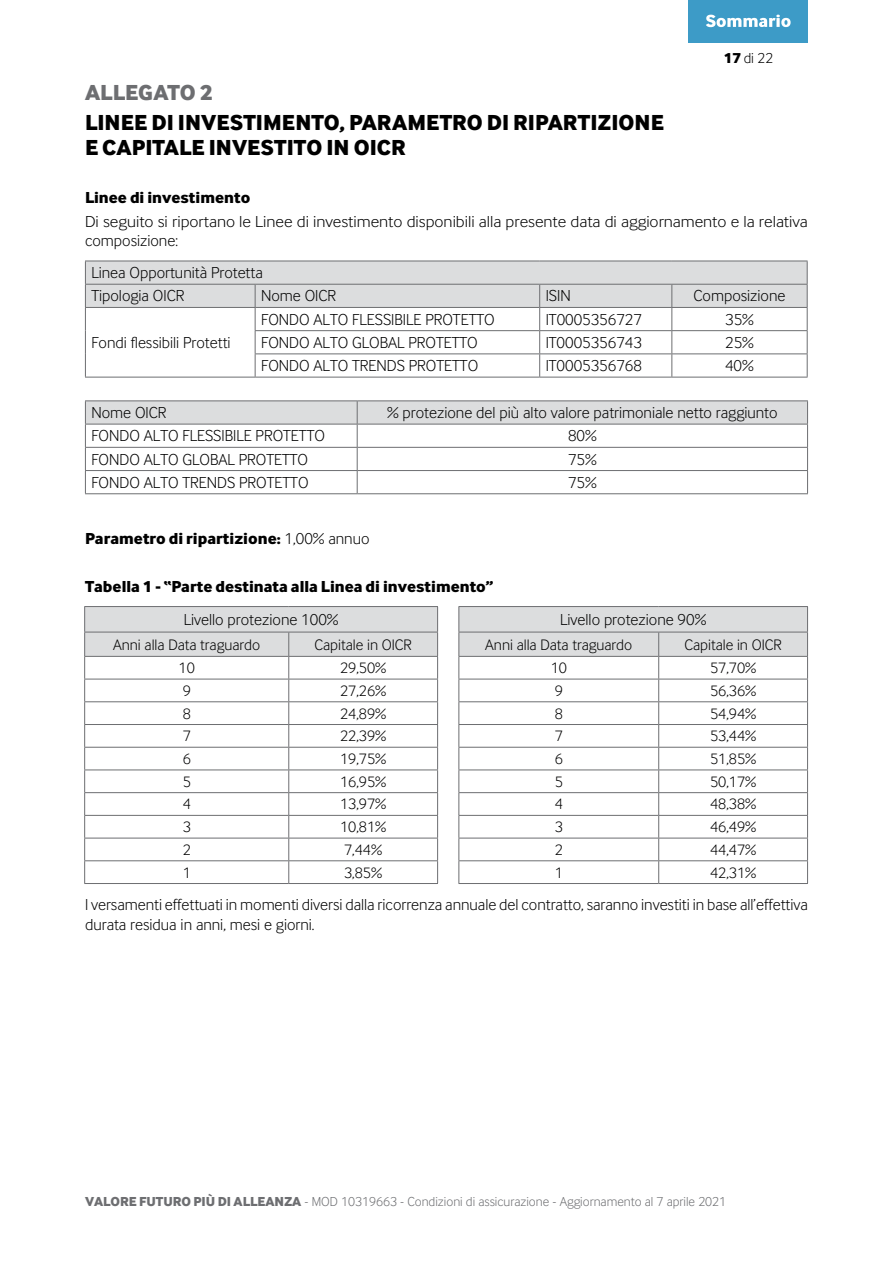
<style>
.page{position:relative;width:893px;height:1263px;background:#fff}
.page>*{position:absolute;margin:0;border:0;box-sizing:border-box;transform-origin:0 0}
.t1{font:700 22.5px/25.5px "Inter Face Da Ma Lt";color:#000}
.t2{font:700 22.5px "Inter Face Da Ma Lt";color:#6d6e71}
.t3{font:16.5px/23.2px "Inter Face Da Ma Lt";color:#000}
.t4{font:16.5px/19.5px "Inter Face Da Ma Lt";color:#000;scale:1.07 1}
.t5{font:700 16.5px "Inter Face Da Ma Lt";color:#000}
.t6{font:15.75px "Inter Face Da Ma Lt";color:#000}
.t7{font:15px "Inter Face Da Ma Lt";color:#000}
.t8{font:13.5px "Inter Face Da Ma Lt";color:#6d6e71}
.s1{font-weight:700}
.s2{font-weight:400}
</style>
<div class="page">
<svg style="left:85px;top:261px;width:723px;height:116px"></svg>
<hr style="left:85px;top:377px;width:170px;height:1px;background:#6d6e71">
<hr style="left:255px;top:377px;width:285px;height:1px;background:#6d6e71">
<hr style="left:540px;top:377px;width:132px;height:1px;background:#6d6e71">
<hr style="left:672px;top:377px;width:135px;height:1px;background:#6d6e71">
<hr style="left:85px;top:400px;width:272px;height:1px;background:#6d6e71">
<hr style="left:357px;top:400px;width:451px;height:1px;background:#6d6e71">
<svg style="left:85px;top:401px;width:723px;height:92px"></svg>
<hr style="left:85px;top:493px;width:272px;height:1px;background:#6d6e71">
<hr style="left:357px;top:493px;width:451px;height:1px;background:#6d6e71">
<svg style="left:84px;top:606px;width:724px;height:277px"></svg>
<hr style="left:84px;top:883px;width:205px;height:1px;background:#6d6e71">
<hr style="left:289px;top:883px;width:149px;height:1px;background:#6d6e71">
<hr style="left:458px;top:883px;width:201px;height:1px;background:#6d6e71">
<hr style="left:659px;top:883px;width:149px;height:1px;background:#6d6e71">
<div style="left:689px;top:0;width:119px;height:42px;background:#3d9bc7"></div>
<svg style="left:706px;top:15px;width:85px;height:12px"></svg>
<p class="t7" style="left:724px;top:50px;width:51px"><span class="s1">17</span> di 22</p>
<h1 class="t2" style="left:85px;top:78px;width:129px">ALLEGATO 2</h1>
<h1 class="t1" style="left:85px;top:109px;width:580px">LINEE DI INVESTIMENTO, PARAMETRO DI RIPARTIZIONE<br>E CAPITALE INVESTITO IN OICR</h1>
<p class="t5" style="left:85px;top:187px;width:167px">Linee di investimento</p>
<p class="t4" style="left:85px;top:211px;width:677px">Di seguito si riportano le Linee di investimento disponibili alla presente data di aggiornamento e la relativa composizione:</p>
<p class="t3" style="left:91px;top:261px;width:173px">Linea Opportunità Protetta<br>Tipologia OICR</p>
<p class="t3" style="left:261px;top:284px;width:77px">Nome OICR</p>
<p class="t3" style="left:546px;top:284px;width:26px">ISIN</p>
<p class="t3" style="left:693px;top:284px;width:93px">Composizione</p>
<p class="t3" style="left:91px;top:331px;width:141px">Fondi flessibili Protetti</p>
<p class="t3" style="left:261px;top:307px;width:235px">FONDO ALTO FLESSIBILE PROTETTO</p>
<p class="t3" style="left:546px;top:307px;width:98px">IT0005356727</p>
<p class="t3" style="left:725px;top:307px;width:30px">35%</p>
<p class="t3" style="left:261px;top:331px;width:218px">FONDO ALTO GLOBAL PROTETTO</p>
<p class="t3" style="left:546px;top:331px;width:98px">IT0005356743</p>
<p class="t3" style="left:725px;top:331px;width:30px">25%</p>
<p class="t3" style="left:261px;top:354px;width:219px">FONDO ALTO TRENDS PROTETTO</p>
<p class="t3" style="left:546px;top:354px;width:98px">IT0005356768</p>
<p class="t3" style="left:725px;top:354px;width:30px">40%</p>
<p class="t3" style="left:91px;top:401px;width:77px">Nome OICR</p>
<p class="t3" style="left:387px;top:401px;width:392px">% protezione del più alto valore patrimoniale netto raggiunto</p>
<p class="t3" style="left:91px;top:424px;width:235px">FONDO ALTO FLESSIBILE PROTETTO</p>
<p class="t3" style="left:568px;top:424px;width:30px">80%</p>
<p class="t3" style="left:91px;top:447px;width:218px">FONDO ALTO GLOBAL PROTETTO</p>
<p class="t3" style="left:568px;top:447px;width:30px">75%</p>
<p class="t3" style="left:91px;top:470px;width:219px">FONDO ALTO TRENDS PROTETTO</p>
<p class="t3" style="left:568px;top:470px;width:30px">75%</p>
<p class="t5" style="left:85px;top:528px;width:286px">Parametro di ripartizione: <span class="s2">1,00% annuo</span></p>
<p class="t5" style="left:85px;top:576px;width:410px">Tabella 1 - “Parte destinata alla Linea di investimento”</p>
<p class="t3" style="left:184px;top:608px;width:156px">Livello protezione 100%</p>
<p class="t3" style="left:560px;top:608px;width:148px">Livello protezione 90%</p>
<p class="t6" style="left:113px;top:635px;width:149px">Anni alla Data traguardo</p>
<p class="t6" style="left:314px;top:635px;width:99px">Capitale in OICR</p>
<p class="t6" style="left:485px;top:635px;width:149px">Anni alla Data traguardo</p>
<p class="t6" style="left:684px;top:635px;width:99px">Capitale in OICR</p>
<p class="t6" style="left:179px;top:659px;width:18px">10</p>
<p class="t6" style="left:340px;top:659px;width:48px">29,50%</p>
<p class="t6" style="left:551px;top:659px;width:18px">10</p>
<p class="t6" style="left:710px;top:659px;width:48px">57,70%</p>
<p class="t6" style="left:183px;top:682px;width:10px">9</p>
<p class="t6" style="left:340px;top:682px;width:48px">27,26%</p>
<p class="t6" style="left:555px;top:682px;width:10px">9</p>
<p class="t6" style="left:710px;top:682px;width:48px">56,36%</p>
<p class="t6" style="left:183px;top:704px;width:10px">8</p>
<p class="t6" style="left:340px;top:704px;width:48px">24,89%</p>
<p class="t6" style="left:555px;top:704px;width:10px">8</p>
<p class="t6" style="left:710px;top:704px;width:48px">54,94%</p>
<p class="t6" style="left:183px;top:727px;width:10px">7</p>
<p class="t6" style="left:340px;top:727px;width:48px">22,39%</p>
<p class="t6" style="left:555px;top:727px;width:10px">7</p>
<p class="t6" style="left:710px;top:727px;width:48px">53,44%</p>
<p class="t6" style="left:183px;top:750px;width:10px">6</p>
<p class="t6" style="left:340px;top:750px;width:48px">19,75%</p>
<p class="t6" style="left:555px;top:750px;width:10px">6</p>
<p class="t6" style="left:710px;top:750px;width:48px">51,85%</p>
<p class="t6" style="left:183px;top:772px;width:10px">5</p>
<p class="t6" style="left:340px;top:772px;width:48px">16,95%</p>
<p class="t6" style="left:555px;top:772px;width:10px">5</p>
<p class="t6" style="left:710px;top:772px;width:48px">50,17%</p>
<p class="t6" style="left:183px;top:795px;width:10px">4</p>
<p class="t6" style="left:340px;top:795px;width:48px">13,97%</p>
<p class="t6" style="left:555px;top:795px;width:10px">4</p>
<p class="t6" style="left:710px;top:795px;width:48px">48,38%</p>
<p class="t6" style="left:183px;top:818px;width:10px">3</p>
<p class="t6" style="left:340px;top:818px;width:48px">10,81%</p>
<p class="t6" style="left:555px;top:818px;width:10px">3</p>
<p class="t6" style="left:710px;top:818px;width:48px">46,49%</p>
<p class="t6" style="left:183px;top:841px;width:10px">2</p>
<p class="t6" style="left:344px;top:841px;width:40px">7,44%</p>
<p class="t6" style="left:555px;top:841px;width:10px">2</p>
<p class="t6" style="left:710px;top:841px;width:48px">44,47%</p>
<p class="t6" style="left:183px;top:863px;width:10px">1</p>
<p class="t6" style="left:344px;top:863px;width:40px">3,85%</p>
<p class="t6" style="left:555px;top:863px;width:10px">1</p>
<p class="t6" style="left:710px;top:863px;width:48px">42,31%</p>
<p class="t3" style="left:85px;top:895px;width:724px;line-height:19.5px">I versamenti effettuati in momenti diversi dalla ricorrenza annuale del contratto, saranno investiti in base all’effettiva durata residua in anni, mesi e giorni.</p>
<p class="t8" style="left:85px;top:1193px;width:643px"><span class="s1">VALORE FUTURO PIÙ DI ALLEANZA</span> - MOD 10319663 - Condizioni di assicurazione - Aggiornamento al 7 aprile 2021</p>
</div>
